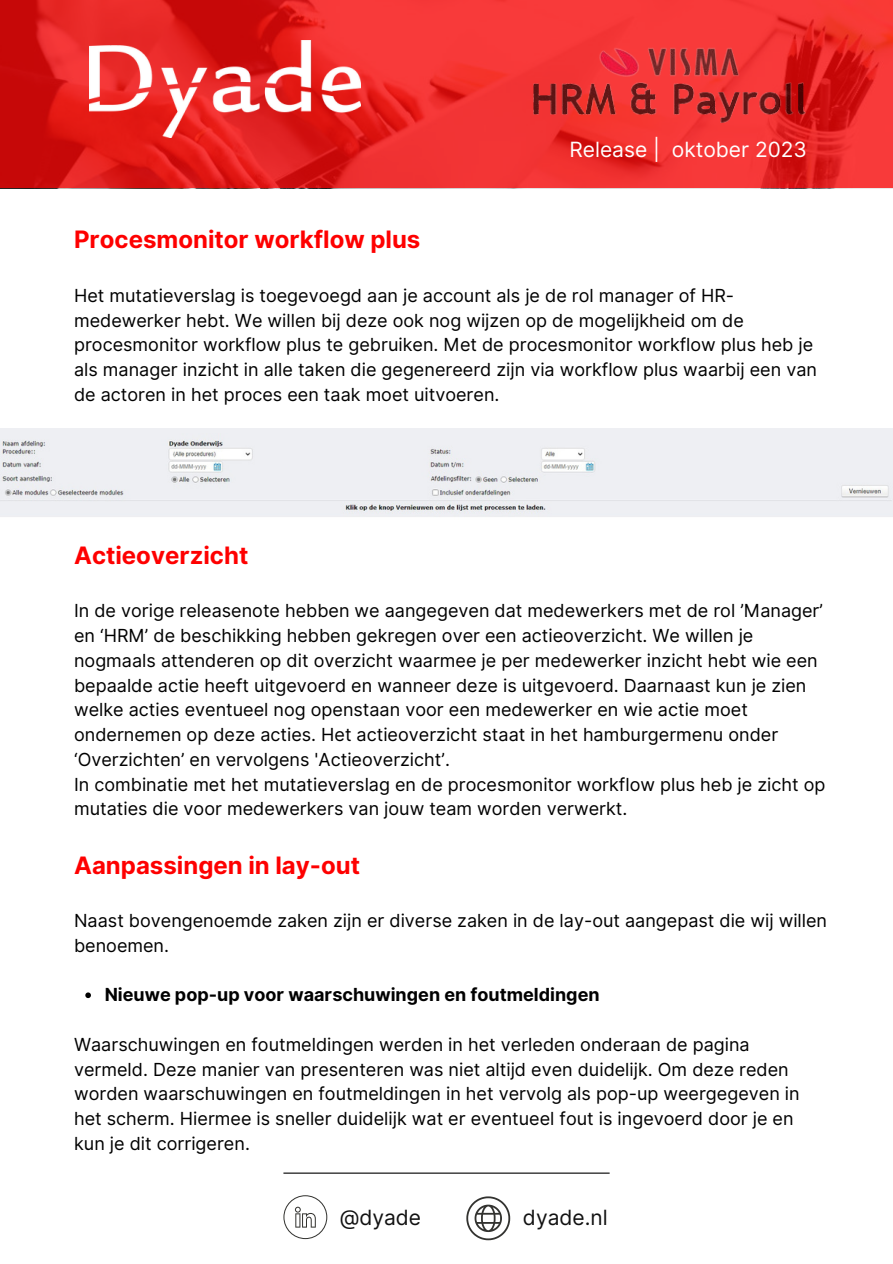
<style>
.page{position:relative;width:893px;height:1264px;background:#fff}
.page>*{position:absolute;margin:0;border:0;box-sizing:border-box;transform-origin:0 0}
.t1{font:700 24px "Inter";color:#fe0000}
.t2{font:21px "Inter";color:#fff}
.t3{font:21px "Inter";color:#111}
.t4{font:18px/24.8px "Inter";color:#000}
.t5{font:700 18px "Inter";color:#000}
</style>
<div class="page">
<svg style="left:0;top:0;width:892px;height:188px;background:#e72827"></svg>
<img style="left:89px;top:41px;width:271px;height:97px">
<hr style="left:283px;top:1172px;width:326px;height:1px;background:#000">
<svg style="left:283px;top:1195px;width:44px;height:43px"></svg>
<svg style="left:466px;top:1196px;width:44px;height:44px"></svg>
<img style="left:529px;top:35px;width:281px;height:109px">
<img style="left:0;top:428px;width:892px;height:89px">
<svg style="left:85px;top:992px;width:6px;height:6px"></svg>
<h1 class="t1" style="left:74px;top:222px;width:348px">Procesmonitor workflow plus</h1>
<p class="t2" style="left:569px;top:134px;width:239px">Release | oktober 2023</p>
<p class="t4" style="left:74px;top:283px;width:744px">Het mutatieverslag is toegevoegd aan je account als je de rol manager of HR&shy;medewerker hebt. We willen bij deze ook nog wijzen op de mogelijkheid om de procesmonitor workflow plus te gebruiken. Met de procesmonitor workflow plus heb je als manager inzicht in alle taken die gegenereerd zijn via workflow plus waarbij een van de actoren in het proces een taak moet uitvoeren.</p>
<h1 class="t1" style="left:74px;top:538px;width:176px">Actieoverzicht</h1>
<p class="t4" style="left:74px;top:598px;width:752px">In de vorige releasenote hebben we aangegeven dat medewerkers met de rol ’Manager’ en ‘HRM’ de beschikking hebben gekregen over een actieoverzicht. We willen je nogmaals attenderen op dit overzicht waarmee je per medewerker inzicht hebt wie een bepaalde actie heeft uitgevoerd en wanneer deze is uitgevoerd. Daarnaast kun je zien welke acties eventueel nog openstaan voor een medewerker en wie actie moet ondernemen op deze acties. Het actieoverzicht staat in het hamburgermenu onder ‘Overzichten’ en vervolgens 'Actieoverzicht’.<br>In combinatie met het mutatieverslag en de procesmonitor workflow plus heb je zicht op mutaties die voor medewerkers van jouw team worden verwerkt.</p>
<h1 class="t1" style="left:74px;top:847px;width:287px">Aanpassingen in lay-out</h1>
<p class="t4" style="left:74px;top:908px;width:754px">Naast bovengenoemde zaken zijn er diverse zaken in de lay-out aangepast die wij willen benoemen.</p>
<p class="t5" style="left:105px;top:981px;width:496px">Nieuwe pop-up voor waarschuwingen en foutmeldingen</p>
<p class="t4" style="left:74px;top:1032px;width:727px">Waarschuwingen en foutmeldingen werden in het verleden onderaan de pagina vermeld. Deze manier van presenteren was niet altijd even duidelijk. Om deze reden worden waarschuwingen en foutmeldingen in het vervolg als pop-up weergegeven in het scherm. Hiermee is sneller duidelijk wat er eventueel fout is ingevoerd door je en kun je dit corrigeren.</p>
<p class="t3" style="left:340px;top:1202px;width:83px">@dyade</p>
<p class="t3" style="left:523px;top:1202px;width:86px">dyade.nl</p>
</div>
